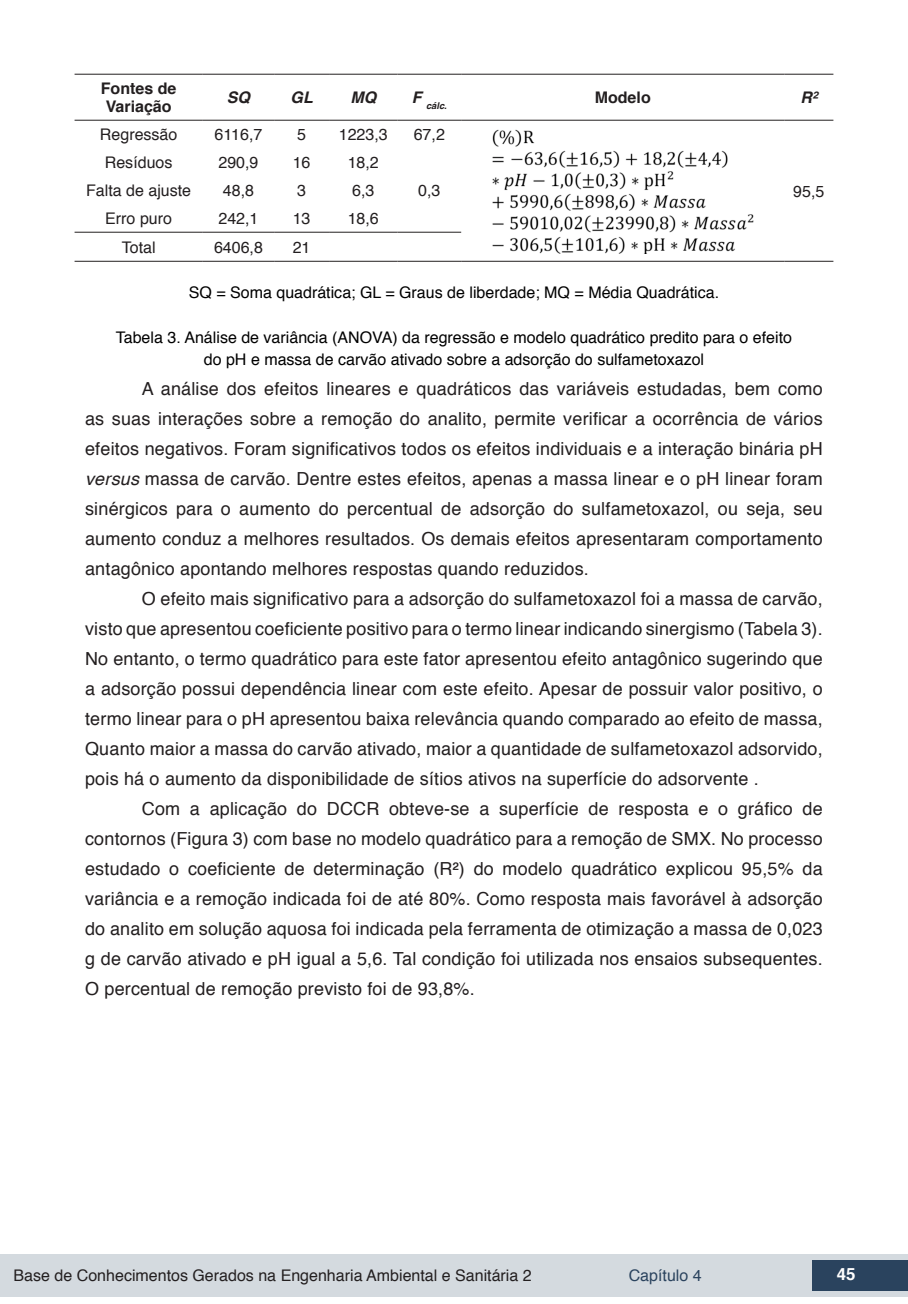
<style>
.page{position:relative;width:908px;height:1304px;background:#fff}
.page>*{position:absolute;margin:0;border:0;box-sizing:border-box;transform-origin:0 0}
.txt{font:18px/30px "Helvetica";letter-spacing:.01em;color:#231f20;text-align:justify}
.t1{font:700 16.8px "Helvetica";color:#fff}
.info_tab_graf_imag{font:16px/22px "Helvetica";color:#000;text-align:center}
.tab_txt_centro{font:16px "Helvetica";color:#231f20}
.tab_txt_centro-2{font:700 16px "Helvetica";color:#231f20}
.t2{font:16px "Helvetica";color:#2a435e}
.tab_txt_centro-3{font:italic 700 16px "Helvetica";color:#231f20}
.tab_txt_centro-4{font:italic 700 9.4px "Helvetica";color:#231f20}
.s1{font-style:italic}
</style>
<div class="page">
<div style="left:0;top:1254px;width:906px;height:43px;background:#d4dadf"></div>
<div style="left:812px;top:1261px;width:95px;height:30px;background:#2a435e"></div>
<hr style="left:74px;top:74px;width:129px;height:1px;background:#231f20">
<hr style="left:203px;top:74px;width:71px;height:1px;background:#231f20">
<hr style="left:274px;top:74px;width:55px;height:1px;background:#231f20">
<hr style="left:329px;top:74px;width:68px;height:1px;background:#231f20">
<hr style="left:397px;top:74px;width:64px;height:1px;background:#231f20">
<hr style="left:461px;top:74px;width:323px;height:1px;background:#231f20">
<hr style="left:784px;top:74px;width:49px;height:1px;background:#231f20">
<hr style="left:74px;top:120px;width:129px;height:1px;background:#231f20">
<hr style="left:203px;top:120px;width:71px;height:1px;background:#231f20">
<hr style="left:274px;top:120px;width:55px;height:1px;background:#231f20">
<hr style="left:329px;top:120px;width:68px;height:1px;background:#231f20">
<hr style="left:397px;top:120px;width:64px;height:1px;background:#231f20">
<hr style="left:461px;top:120px;width:323px;height:1px;background:#231f20">
<hr style="left:784px;top:120px;width:49px;height:1px;background:#231f20">
<hr style="left:74px;top:232px;width:129px;height:1px;background:#231f20">
<hr style="left:203px;top:232px;width:71px;height:1px;background:#231f20">
<hr style="left:274px;top:232px;width:55px;height:1px;background:#231f20">
<hr style="left:329px;top:232px;width:68px;height:1px;background:#231f20">
<hr style="left:397px;top:232px;width:64px;height:1px;background:#231f20">
<hr style="left:74px;top:261px;width:129px;height:1px;background:#231f20">
<hr style="left:203px;top:261px;width:71px;height:1px;background:#231f20">
<hr style="left:274px;top:261px;width:55px;height:1px;background:#231f20">
<hr style="left:329px;top:261px;width:68px;height:1px;background:#231f20">
<hr style="left:397px;top:261px;width:64px;height:1px;background:#231f20">
<hr style="left:461px;top:261px;width:323px;height:1px;background:#231f20">
<hr style="left:784px;top:261px;width:49px;height:1px;background:#231f20">
<img style="left:492px;top:129px;width:262px;height:124px">
<p class="tab_txt_centro-2" style="left:101px;top:76px;width:77px">Fontes de</p>
<p class="tab_txt_centro-2" style="left:106px;top:94px;width:67px">Variação</p>
<p class="tab_txt_centro-3" style="left:227px;top:84px;width:25px">SQ</p>
<p class="tab_txt_centro-3" style="left:290px;top:84px;width:24px">GL</p>
<p class="tab_txt_centro-3" style="left:350px;top:84px;width:27px">MQ</p>
<p class="tab_txt_centro-4" style="left:411px;top:97px;width:36px"><sup>F</sup> cálc.</p>
<p class="tab_txt_centro-2" style="left:594px;top:85px;width:57px">Modelo</p>
<p class="tab_txt_centro-3" style="left:800px;top:84px;width:18px">R²</p>
<p class="tab_txt_centro" style="left:100px;top:122px;width:79px">Regressão</p>
<p class="tab_txt_centro" style="left:214px;top:122px;width:49px">6116,7</p>
<p class="tab_txt_centro" style="left:297px;top:122px;width:10px">5</p>
<p class="tab_txt_centro" style="left:338px;top:122px;width:50px">1223,3</p>
<p class="tab_txt_centro" style="left:413px;top:122px;width:33px">67,2</p>
<p class="tab_txt_centro" style="left:105px;top:150px;width:69px">Resíduos</p>
<p class="tab_txt_centro" style="left:218px;top:150px;width:42px">290,9</p>
<p class="tab_txt_centro" style="left:292px;top:150px;width:19px">16</p>
<p class="tab_txt_centro" style="left:347px;top:150px;width:33px">18,2</p>
<p class="tab_txt_centro" style="left:86px;top:178px;width:106px">Falta de ajuste</p>
<p class="tab_txt_centro" style="left:223px;top:178px;width:33px">48,8</p>
<p class="tab_txt_centro" style="left:297px;top:178px;width:10px">3</p>
<p class="tab_txt_centro" style="left:352px;top:178px;width:24px">6,3</p>
<p class="tab_txt_centro" style="left:418px;top:178px;width:24px">0,3</p>
<p class="tab_txt_centro" style="left:105px;top:206px;width:68px">Erro puro</p>
<p class="tab_txt_centro" style="left:218px;top:206px;width:42px">242,1</p>
<p class="tab_txt_centro" style="left:292px;top:206px;width:19px">13</p>
<p class="tab_txt_centro" style="left:347px;top:206px;width:33px">18,6</p>
<p class="tab_txt_centro" style="left:122px;top:235px;width:35px">Total</p>
<p class="tab_txt_centro" style="left:214px;top:235px;width:50px">6406,8</p>
<p class="tab_txt_centro" style="left:292px;top:235px;width:19px">21</p>
<p class="info_tab_graf_imag" style="left:189px;top:282px;width:531px">SQ = Soma quadrática; GL = Graus de liberdade; MQ = Média Quadrática.</p>
<p class="info_tab_graf_imag" style="left:116px;top:327px;width:677px">Tabela 3. Análise de variância (ANOVA) da regressão e modelo quadrático predito para o efeito do pH e massa de carvão ativado sobre a adsorção do sulfametoxazol</p>
<p class="txt" style="left:85px;top:374px;width:738px;text-indent:57px">A análise dos efeitos lineares e quadráticos das variáveis estudadas, bem como as suas interações sobre a remoção do analito, permite verificar a ocorrência de vários efeitos negativos. Foram significativos todos os efeitos individuais e a interação binária pH <span class="s1">versus</span> massa de carvão. Dentre estes efeitos, apenas a massa linear e o pH linear foram sinérgicos para o aumento do percentual de adsorção do sulfametoxazol, ou seja, seu aumento conduz a melhores resultados. Os demais efeitos apresentaram comportamento antagônico apontando melhores respostas quando reduzidos.</p>
<p class="txt" style="left:85px;top:584px;width:738px;text-indent:57px">O efeito mais significativo para a adsorção do sulfametoxazol foi a massa de carvão, visto que apresentou coeficiente positivo para o termo linear indicando sinergismo (Tabela 3).<br>No entanto, o termo quadrático para este fator apresentou efeito antagônico sugerindo que a adsorção possui dependência linear com este efeito. Apesar de possuir valor positivo, o termo linear para o pH apresentou baixa relevância quando comparado ao efeito de massa, Quanto maior a massa do carvão ativado, maior a quantidade de sulfametoxazol adsorvido, pois há o aumento da disponibilidade de sítios ativos na superfície do adsorvente .</p>
<p class="txt" style="left:85px;top:794px;width:738px;text-indent:57px">Com a aplicação do DCCR obteve-se a superfície de resposta e o gráfico de contornos (Figura 3) com base no modelo quadrático para a remoção de SMX. No processo estudado o coeficiente de determinação (R²) do modelo quadrático explicou 95,5% da variância e a remoção indicada foi de até 80%. Como resposta mais favorável à adsorção do analito em solução aquosa foi indicada pela ferramenta de otimização a massa de 0,023 g de carvão ativado e pH igual a 5,6. Tal condição foi utilizada nos ensaios subsequentes.<br>O percentual de remoção previsto foi de 93,8%.</p>
<p class="tab_txt_centro" style="left:792px;top:179px;width:33px">95,5</p>
<p class="tab_txt_centro" style="left:14px;top:1263px;width:519px">Base de Conhecimentos Gerados na Engenharia Ambiental e Sanitária 2</p>
<p class="t2" style="left:628px;top:1263px;width:74px">Capítulo 4</p>
<p class="t1" style="left:836px;top:1261px;width:20px">45</p>
</div>
